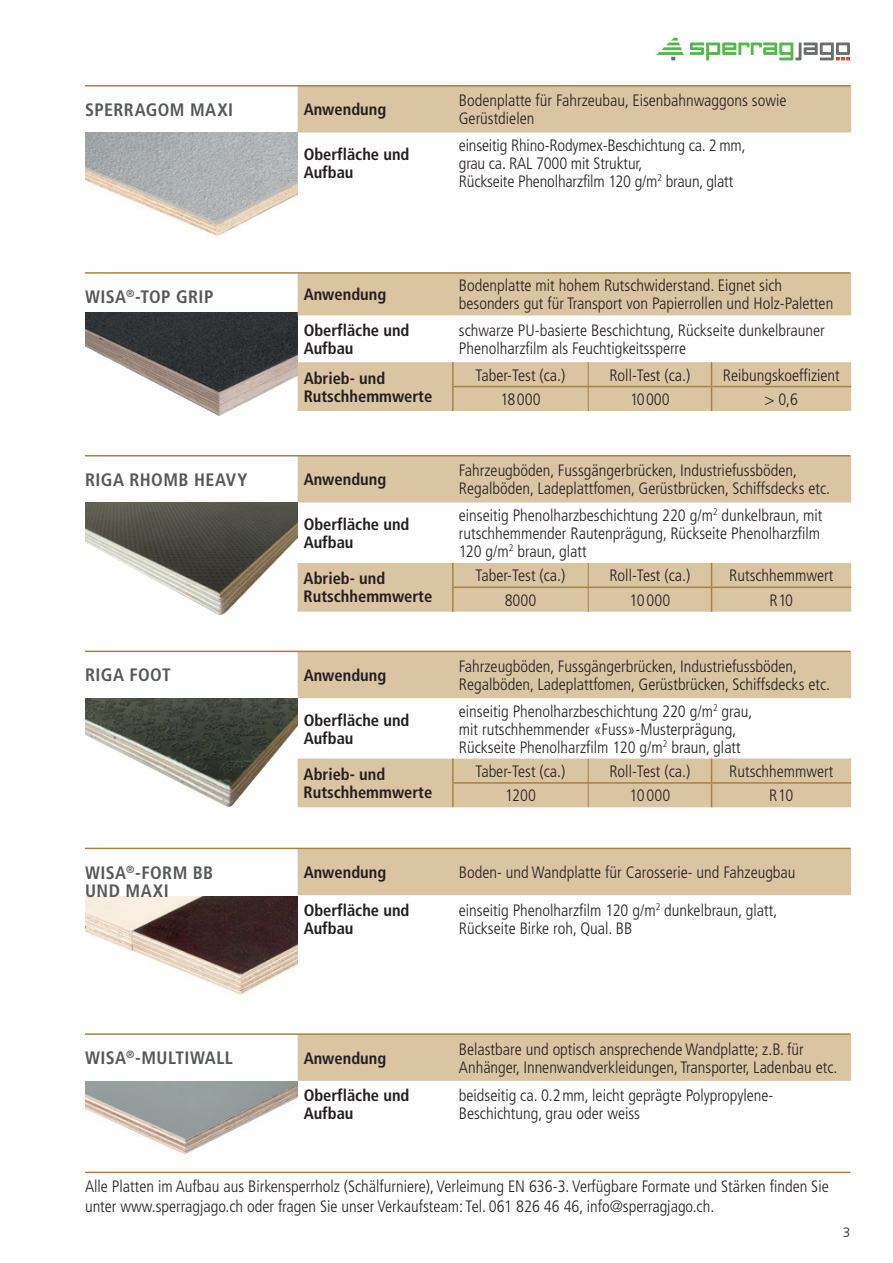
<style>
.page{position:relative;width:893px;height:1263px;background:#fff}
.page>*{position:absolute;margin:0;border:0;box-sizing:border-box;transform-origin:0 0}
.t1{font:700 condensed 18px/18px "Frutiger";letter-spacing:.025em;color:#57585a}
.t2{font:300 condensed 16.5px/18px "Frutiger";color:#231f20}
.t3{font:700 condensed 16.5px/18px "Frutiger";color:#231f20}
.t4{font:300 13.5px "Frutiger";color:#231f20}
</style>
<div class="page">
<svg style="left:656px;top:38px;width:28px;height:22px"></svg>
<svg style="left:690px;top:43px;width:160px;height:17px"></svg>
<img style="left:85px;top:133px;width:213px;height:104px">
<img style="left:85px;top:1081px;width:213px;height:74px">
<img style="left:85px;top:502px;width:213px;height:113px">
<img style="left:85px;top:698px;width:213px;height:109px">
<img style="left:85px;top:896px;width:213px;height:99px">
<img style="left:85px;top:312px;width:213px;height:104px">
<div style="left:298px;top:86px;width:553px;height:47px;background:#dac5a3"></div>
<div style="left:298px;top:1034px;width:553px;height:47px;background:#dac5a3"></div>
<svg style="left:298px;top:456px;width:553px;height:156px;fill:#dac5a3"></svg>
<hr style="left:452px;top:586px;width:136px;height:2px;background:#a78241">
<hr style="left:588px;top:586px;width:123px;height:2px;background:#a78241">
<hr style="left:711px;top:586px;width:140px;height:2px;background:#a78241">
<svg style="left:711px;top:563px;width:1px;height:49px"></svg>
<hr style="left:452px;top:563px;width:2px;height:23px;background:#a78241">
<hr style="left:452px;top:588px;width:2px;height:24px;background:#a78241">
<svg style="left:588px;top:563px;width:1px;height:49px"></svg>
<svg style="left:298px;top:651px;width:553px;height:156px;fill:#dac5a3"></svg>
<hr style="left:452px;top:782px;width:136px;height:2px;background:#a78241">
<hr style="left:588px;top:782px;width:123px;height:2px;background:#a78241">
<hr style="left:711px;top:782px;width:140px;height:2px;background:#a78241">
<svg style="left:711px;top:758px;width:1px;height:49px"></svg>
<hr style="left:452px;top:758px;width:2px;height:24px;background:#a78241">
<hr style="left:452px;top:784px;width:2px;height:23px;background:#a78241">
<svg style="left:588px;top:758px;width:1px;height:49px"></svg>
<div style="left:298px;top:848px;width:553px;height:47px;background:#dac5a3"></div>
<svg style="left:298px;top:273px;width:553px;height:138px;fill:#dac5a3"></svg>
<hr style="left:452px;top:386px;width:136px;height:1px;background:#a78241">
<hr style="left:588px;top:386px;width:123px;height:1px;background:#a78241">
<hr style="left:711px;top:386px;width:140px;height:1px;background:#a78241">
<svg style="left:711px;top:362px;width:1px;height:49px"></svg>
<hr style="left:452px;top:362px;width:2px;height:24px;background:#a78241">
<hr style="left:452px;top:387px;width:2px;height:24px;background:#a78241">
<svg style="left:588px;top:362px;width:1px;height:49px"></svg>
<hr style="left:85px;top:85px;width:765px;height:2px;background:#a78241">
<hr style="left:85px;top:1033px;width:765px;height:2px;background:#a78241">
<hr style="left:85px;top:455px;width:765px;height:1px;background:#a78241">
<hr style="left:85px;top:651px;width:765px;height:1px;background:#a78241">
<hr style="left:85px;top:848px;width:765px;height:1px;background:#a78241">
<hr style="left:85px;top:272px;width:765px;height:2px;background:#a78241">
<hr style="left:85px;top:1172px;width:765px;height:1px;background:#a78241">
<p class="t1" style="left:85px;top:100px;width:150px">SPERRAGOM MAXI</p>
<p class="t1" style="left:85px;top:287px;width:130px">WISA<sup>®</sup>-TOP GRIP</p>
<p class="t1" style="left:85px;top:470px;width:164px">RIGA RHOMB HEAVY</p>
<p class="t1" style="left:85px;top:666px;width:87px">RIGA FOOT</p>
<p class="t1" style="left:85px;top:863px;width:130px">WISA<sup>®</sup>-FORM BB<br>UND MAXI</p>
<p class="t1" style="left:85px;top:1049px;width:149px">WISA<sup>®</sup>-MULTIWALL</p>
<p class="t3" style="left:304px;top:101px;width:84px">Anwendung</p>
<p class="t2" style="left:459px;top:92px;width:329px">Bodenplatte für Fahrzeubau, Eisenbahnwaggons sowie<br>Gerüstdielen</p>
<p class="t3" style="left:304px;top:145px;width:107px">Oberfläche und<br>Aufbau</p>
<p class="t2" style="left:459px;top:136px;width:288px">einseitig Rhino-Rodymex-Beschichtung ca. 2 mm, grau ca. RAL 7000 mit Struktur,<br>Rückseite Phenolharzfilm 120 g/m<sup>2</sup> braun, glatt</p>
<p class="t3" style="left:304px;top:286px;width:84px">Anwendung</p>
<p class="t2" style="left:459px;top:277px;width:376px">Bodenplatte mit hohem Rutschwiderstand. Eignet sich besonders gut für Transport von Papierrollen und Holz-Paletten</p>
<p class="t3" style="left:304px;top:321px;width:107px">Oberfläche und<br>Aufbau</p>
<p class="t2" style="left:459px;top:322px;width:367px">schwarze PU-basierte Beschichtung, Rückseite dunkelbrauner<br>Phenolharzfilm als Feuchtigkeitssperre</p>
<p class="t3" style="left:304px;top:369px;width:130px">Abrieb- und<br>Rutschhemmwerte</p>
<p class="t2" style="left:476px;top:366px;width:91px">Taber-Test (ca.)</p>
<p class="t2" style="left:609px;top:366px;width:82px">Roll-Test (ca.)</p>
<p class="t2" style="left:723px;top:366px;width:118px">Reibungskoeffizient</p>
<p class="t2" style="left:500px;top:390px;width:42px">18000</p>
<p class="t2" style="left:630px;top:390px;width:41px">10000</p>
<p class="t2" style="left:764px;top:390px;width:35px">&gt; 0,6</p>
<p class="t3" style="left:304px;top:471px;width:84px">Anwendung</p>
<p class="t2" style="left:459px;top:462px;width:373px">Fahrzeugböden, Fussgängerbrücken, Industriefussböden,<br>Regalböden, Ladeplattfomen, Gerüstbrücken, Schiffsdecks etc.</p>
<p class="t3" style="left:304px;top:515px;width:107px">Oberfläche und<br>Aufbau</p>
<p class="t2" style="left:459px;top:506px;width:365px">einseitig Phenolharzbeschichtung 220 g/m<sup>2</sup> dunkelbraun, mit rutschhemmender Rautenprägung, Rückseite Phenolharzfilm<br>120 g/m<sup>2</sup> braun, glatt</p>
<p class="t3" style="left:304px;top:570px;width:130px">Abrieb- und<br>Rutschhemmwerte</p>
<p class="t2" style="left:476px;top:567px;width:91px">Taber-Test (ca.)</p>
<p class="t2" style="left:609px;top:567px;width:82px">Roll-Test (ca.)</p>
<p class="t2" style="left:729px;top:567px;width:106px">Rutschhemmwert</p>
<p class="t2" style="left:505px;top:591px;width:33px">8000</p>
<p class="t2" style="left:629px;top:591px;width:43px">10 000</p>
<p class="t2" style="left:769px;top:591px;width:25px">R10</p>
<p class="t3" style="left:304px;top:666px;width:84px">Anwendung</p>
<p class="t2" style="left:459px;top:657px;width:373px">Fahrzeugböden, Fussgängerbrücken, Industriefussböden,<br>Regalböden, Ladeplattfomen, Gerüstbrücken, Schiffsdecks etc.</p>
<p class="t3" style="left:304px;top:711px;width:107px">Oberfläche und<br>Aufbau</p>
<p class="t2" style="left:459px;top:702px;width:295px">einseitig Phenolharzbeschichtung 220 g/m<sup>2</sup> grau, mit rutschhemmender «Fuss»-Musterprägung,<br>Rückseite Phenolharzfilm 120 g/m<sup>2</sup> braun, glatt</p>
<p class="t3" style="left:304px;top:765px;width:130px">Abrieb- und<br>Rutschhemmwerte</p>
<p class="t2" style="left:476px;top:762px;width:91px">Taber-Test (ca.)</p>
<p class="t2" style="left:609px;top:762px;width:82px">Roll-Test (ca.)</p>
<p class="t2" style="left:729px;top:762px;width:106px">Rutschhemmwert</p>
<p class="t2" style="left:505px;top:787px;width:33px">1200</p>
<p class="t2" style="left:629px;top:787px;width:43px">10 000</p>
<p class="t2" style="left:769px;top:787px;width:26px">R10</p>
<p class="t3" style="left:304px;top:863px;width:84px">Anwendung</p>
<p class="t2" style="left:459px;top:863px;width:338px">Boden- und Wandplatte für Carosserie- und Fahzeugbau</p>
<p class="t3" style="left:304px;top:901px;width:107px">Oberfläche und<br>Aufbau</p>
<p class="t2" style="left:459px;top:901px;width:320px">einseitig Phenolharzfilm 120 g/m<sup>2</sup> dunkelbraun, glatt,<br>Rückseite Birke roh, Qual. BB</p>
<p class="t3" style="left:304px;top:1049px;width:84px">Anwendung</p>
<p class="t2" style="left:459px;top:1040px;width:380px">Belastbare und optisch ansprechende Wandplatte; z.B. für<br>Anhänger, Innenwandverkleidungen, Transporter, Ladenbau etc.</p>
<p class="t3" style="left:304px;top:1087px;width:107px">Oberfläche und<br>Aufbau</p>
<p class="t2" style="left:459px;top:1087px;width:316px">beidseitig ca. 0.2mm, leicht geprägte Polypropylene-<br>Beschichtung, grau oder weiss</p>
<p class="t2" style="left:85px;top:1177px;width:745px;line-height:19.8px">Alle Platten im Aufbau aus Birkensperrholz (Schälfurniere), Verleimung EN 636-3. Verfügbare Formate und Stärken finden Sie unter www.sperragjago.ch oder fragen Sie unser Verkaufsteam: Tel. 061 826 46 46, info@sperragjago.ch.</p>
<p class="t4" style="left:843px;top:1225px;width:9px">3</p>
</div>
